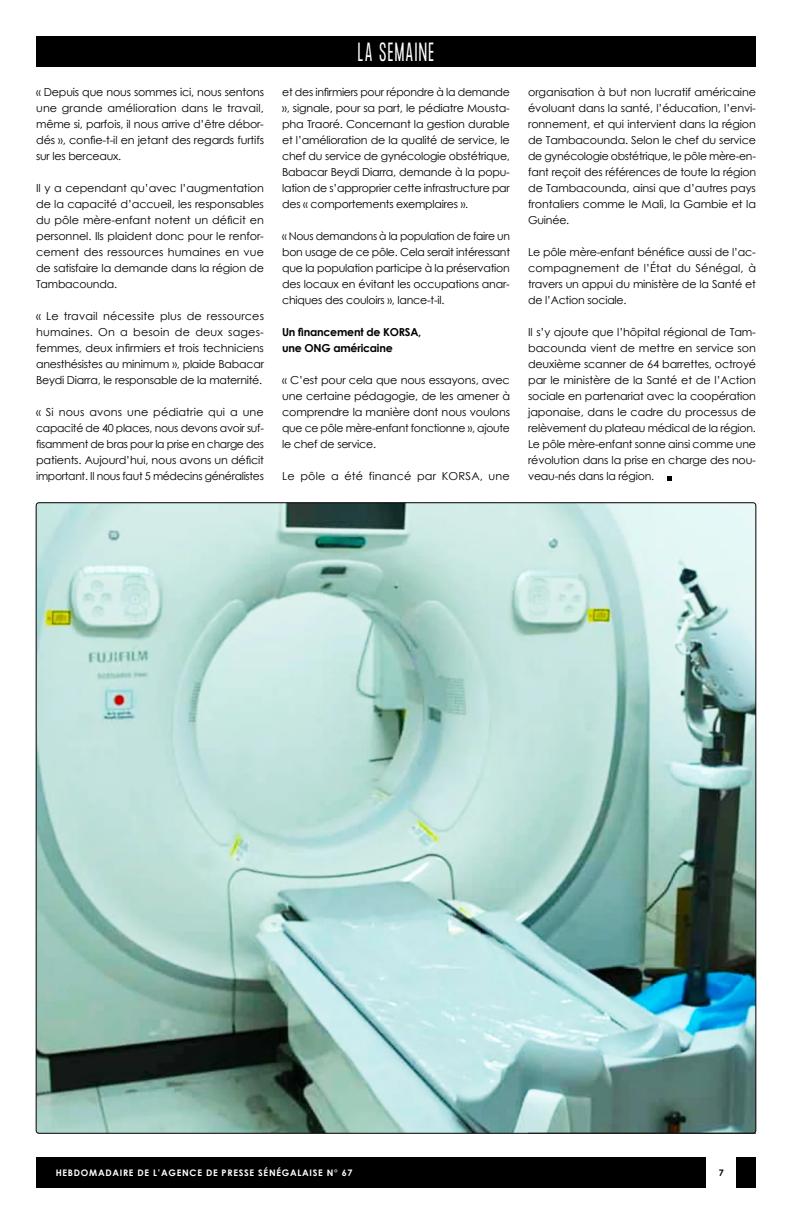
<style>
.page{position:relative;width:792px;height:1224px;background:#fff}
.page>*{position:absolute;margin:0;border:0;box-sizing:border-box;transform-origin:0 0}
.t1{font:300 23px "Formula Condensed";letter-spacing:.075em;color:#fff;scale:.8 1}
.t2{font:11px/16px "Century Gothic";letter-spacing:-.02em;color:#000;text-align:justify}
.t3{font:700 11px/16px "Century Gothic";letter-spacing:-.02em;color:#000}
.t4{font:11px "Century Gothic";letter-spacing:.015em;color:#000}
.t5{font:700 9px "Century Gothic";letter-spacing:.08em;color:#fff}
.t6{font:700 9px "Century Gothic";color:#000}
</style>
<div class="page">
<div style="left:36px;top:36px;width:720px;height:31px;background:#000"></div>
<img style="left:36px;top:503px;width:720px;height:630px">
<div style="left:36px;top:1157px;width:720px;height:31px;background:#000"></div>
<div style="left:706px;top:1155px;width:30px;height:35px;background:#fff"></div>
<hr style="left:528px;top:1133px;width:228px;height:1px;background:#1b1b1a">
<svg style="left:668px;top:476px;width:4px;height:4px"></svg>
<p class="t2" style="left:36px;top:84px;width:229px">« Depuis que nous sommes ici, nous sentons une grande amélioration dans le travail, même si, parfois, il nous arrive d’être débor&shy;dés », confie-t-il en jetant des regards furtifs sur les berceaux.</p>
<p class="t2" style="left:36px;top:180px;width:229px">Il y a cependant qu’avec l’augmentation de la capacité d’accueil, les responsables du pôle mère-enfant notent un déficit en personnel. Ils plaident donc pour le renfor&shy;cement des ressources humaines en vue de satisfaire la demande dans la région de Tambacounda.</p>
<p class="t2" style="left:36px;top:308px;width:229px">« Le travail nécessite plus de ressources humaines. On a besoin de deux sages&shy;femmes, deux infirmiers et trois techniciens anesthésistes au minimum », plaide Babacar Beydi Diarra, le responsable de la maternité.</p>
<p class="t2" style="left:36px;top:404px;width:229px">« Si nous avons une pédiatrie qui a une capacité de 40 places, nous devons avoir suf&shy;fisamment de bras pour la prise en charge des patients. Aujourd’hui, nous avons un déficit important. Il nous faut 5 médecins généralistes</p>
<h1 class="t1" style="left:358px;top:38px;width:97px">LA SEMAINE</h1>
<p class="t2" style="left:282px;top:84px;width:229px">et des infirmiers pour répondre à la demande », signale, pour sa part, le pédiatre Mousta&shy;pha Traoré. Concernant la gestion durable et l’amélioration de la qualité de service, le chef du service de gynécologie obstétrique, Babacar Beydi Diarra, demande à la popu&shy;lation de s’approprier cette infrastructure par des « comportements exemplaires ».</p>
<p class="t2" style="left:282px;top:228px;width:229px">« Nous demandons à la population de faire un bon usage de ce pôle. Cela serait intéressant que la population participe à la préservation des locaux en évitant les occupations anar&shy;chiques des couloirs », lance-t-il.</p>
<p class="t3" style="left:282px;top:324px;width:141px">Un financement de KORSA, une ONG américaine</p>
<p class="t2" style="left:282px;top:372px;width:229px">« C’est pour cela que nous essayons, avec une certaine pédagogie, de les amener à comprendre la manière dont nous voulons que ce pôle mère-enfant fonctionne », ajoute le chef de service.</p>
<p class="t4" style="left:282px;top:468px;width:229px">Le pôle a été financé par KORSA, une</p>
<p class="t2" style="left:528px;top:84px;width:229px">organisation à but non lucratif américaine évoluant dans la santé, l’éducation, l’envi&shy;ronnement, et qui intervient dans la région de Tambacounda. Selon le chef du service de gynécologie obstétrique, le pôle mère-en&shy;fant reçoit des références de toute la région de Tambacounda, ainsi que d’autres pays frontaliers comme le Mali, la Gambie et la Guinée.</p>
<p class="t2" style="left:528px;top:244px;width:229px">Le pôle mère-enfant bénéfice aussi de l’ac&shy;compagnement de l’État du Sénégal, à travers un appui du ministère de la Santé et de l’Action sociale.</p>
<p class="t2" style="left:528px;top:324px;width:229px">Il s’y ajoute que l’hôpital régional de Tam&shy;bacounda vient de mettre en service son deuxième scanner de 64 barrettes, octroyé par le ministère de la Santé et de l’Action sociale en partenariat avec la coopération japonaise, dans le cadre du processus de relèvement du plateau médical de la région.<br>Le pôle mère-enfant sonne ainsi comme une révolution dans la prise en charge des nou&shy;veau-nés dans la région.</p>
<p class="t5" style="left:56px;top:1166px;width:298px">HEBDOMADAIRE DE L’AGENCE DE PRESSE SÉNÉGALAISE N° 67</p>
<p class="t6" style="left:719px;top:1166px;width:7px">7</p>
</div>
